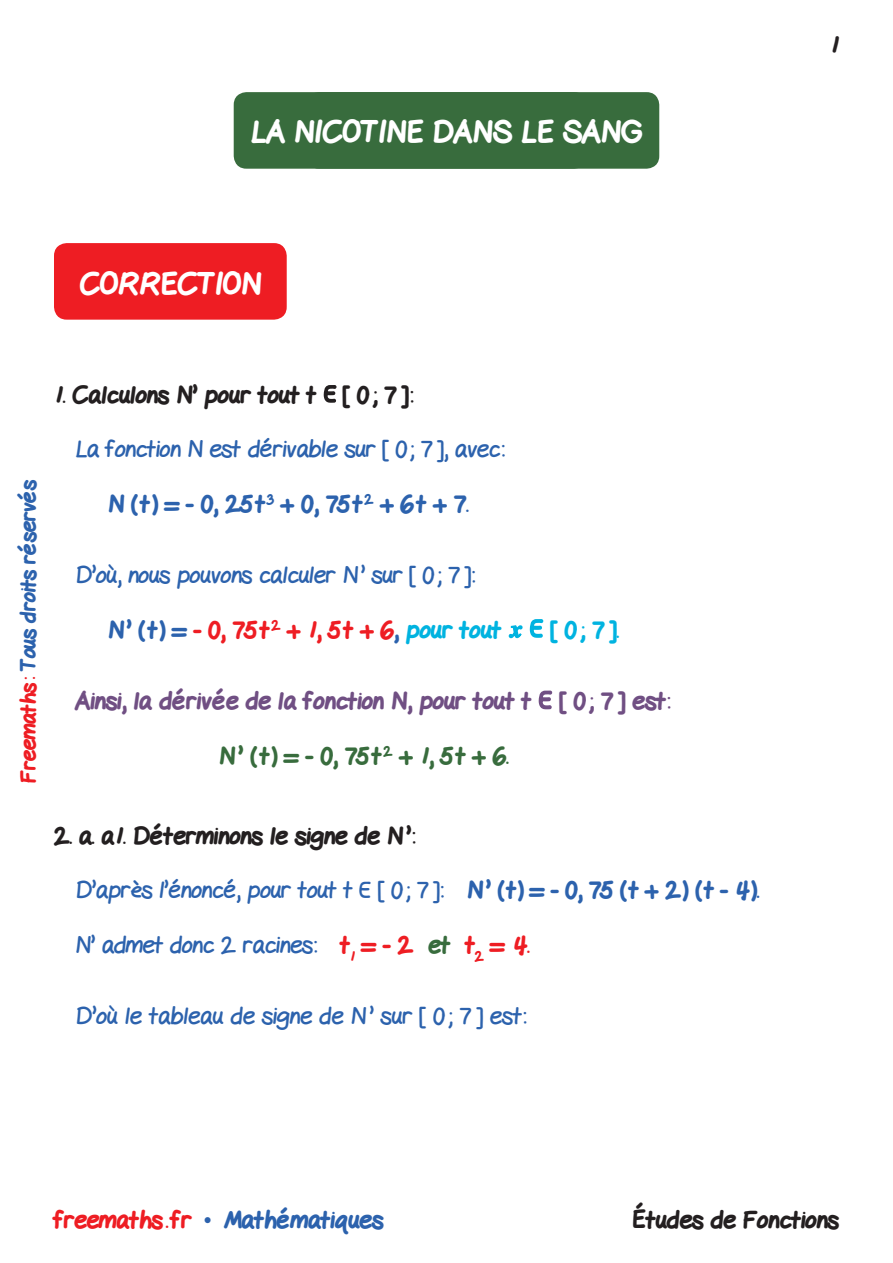
<style>
.page{position:relative;width:893px;height:1263px;background:#fff}
.page>*{position:absolute;margin:0;border:0;box-sizing:border-box;transform-origin:0 0}
.t1{font:800 30px "Gel Pen";color:#fff}
.t2{font:24px "Gel Pen";letter-spacing:-.01em;color:#2c62ad}
.t3{font:800 24px "Gel Pen";color:#231f20}
.t4{font:800 24px "Gel Pen";color:#2c62ad}
.t5{font:800 24px "Gel Pen";color:#704f83}
.t6{font:800 24px "Gel Pen";color:#ee1d23}
.t7{font:800 24px "Gel Pen";color:#386c3d}
.t8{font:800 24px "Gel Pen";color:#00b3e0}
.t9{font:800 21px "Gel Pen";letter-spacing:-.01em;color:#2c62ad}
.s1{color:#ee1d23}
.s2{color:#2c62ad}
.s3{color:#00b3e0}
.s4{font-weight:800}
.s5{font-weight:800;color:#ee1d23}
.s6{font-weight:800;color:#386c3d}
.s7{font-family:"Times New Roman";font-weight:400}
</style>
<div class="page">
<div style="left:54px;top:243px;width:233px;height:77px;background:#ee1d23;border-radius:13px"></div>
<div style="left:234px;top:92px;width:425px;height:77px;background:#386c3d;border-radius:13px"></div>
<svg style="left:323px;top:385px;width:14px;height:18px"></svg>
<svg style="left:508px;top:619px;width:36px;height:20px"></svg>
<svg style="left:538px;top:690px;width:15px;height:20px"></svg>
<p class="t1" style="left:406px;top:109px;width:83px">TITRE</p>
<p class="t1" style="left:251px;top:109px;width:393px">LA NICOTINE DANS LE SANG</p>
<p class="t1" style="left:80px;top:260px;width:183px">CORRECTION</p>
<p class="t9" style="left:12px;top:783px;width:305px;rotate:-90deg"><span class="s1">Freemaths:</span> Tous droits réservés</p>
<p class="t3" style="left:54px;top:376px;width:361px">1. Calculons N’ pour tout t [ 0; 7 ]:</p>
<p class="t2" style="left:75px;top:429px;width:431px">La fonction N est dérivable sur [ 0; 7 ], avec:</p>
<p class="t4" style="left:108px;top:485px;width:362px">N (t) = - 0, 25t<sup>3</sup> + 0, 75t<sup>2</sup> + 6t + 7.</p>
<p class="t2" style="left:75px;top:555px;width:401px">D’où, nous pouvons calculer N’ sur [ 0; 7 ]:</p>
<p class="t6" style="left:108px;top:611px;width:395px"><span class="s2">N’ (t) =</span> - 0, 75t<sup>2</sup> + 1, 5t + 6<span class="s2">,</span> <span class="s3">pour tout</span></p>
<p class="t8" style="left:551px;top:611px;width:69px">[ 0; 7 ].</p>
<p class="t5" style="left:75px;top:682px;width:597px">Ainsi, la dérivée de la fonction N, pour tout t [ 0; 7 ] est:</p>
<p class="t7" style="left:219px;top:737px;width:291px">N’ (t) = - 0, 75t<sup>2</sup> + 1, 5t + 6.</p>
<p class="t3" style="left:54px;top:817px;width:363px">2. a. a1. Déterminons le signe de N’:</p>
<p class="t2" style="left:75px;top:870px;width:685px">D’après l’énoncé, pour tout t <span class="s4">ı</span> [ 0; 7 ]: <span class="s4">N’ (t) = - 0, 75 (t + 2) (t - 4).</span></p>
<p class="t2" style="left:75px;top:925px;width:456px">N’ admet donc 2 racines: <span class="s5">t</span><sub>1</sub> <span class="s5">= - 2</span> <span class="s6">et</span> <span class="s5">t</span><sub>2</sub> <span class="s5">= 4.</span></p>
<p class="t2" style="left:75px;top:996px;width:453px">D’où le tableau de signe de N’ sur [ 0 ; 7 ] est:</p>
<p class="t3" style="left:830px;top:26px;width:10px">1</p>
<p class="t4" style="left:54px;top:1201px;width:331px"><span class="s1">freemaths . fr</span> <span class="s7">•</span> Mathématiques</p>
<p class="t3" style="left:633px;top:1201px;width:208px">Études de Fonctions</p>
</div>
